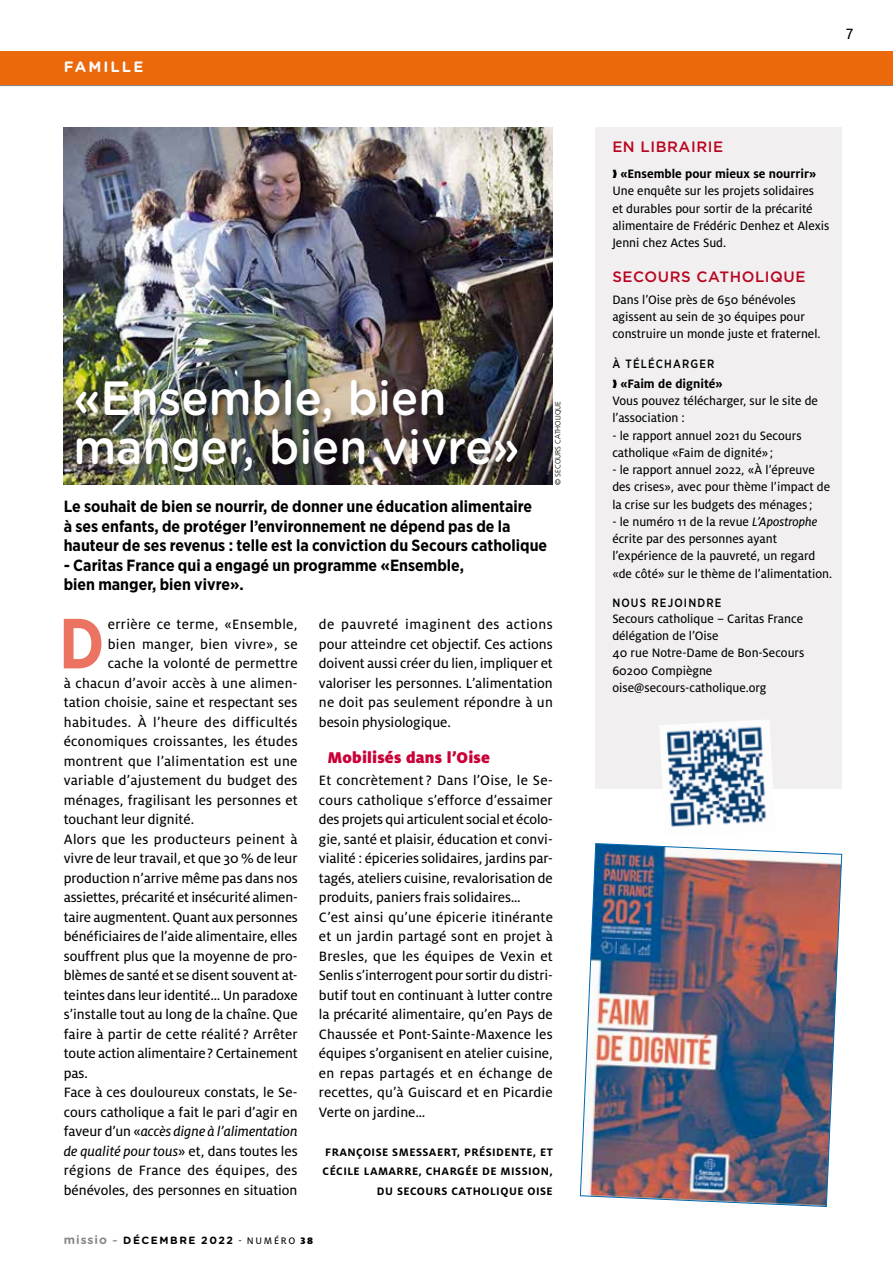
<style>
.page{position:relative;width:893px;height:1263px;background:#fff}
.page>*{position:absolute;margin:0;border:0;box-sizing:border-box;transform-origin:0 0}
.t1{font:700 70.65px "Gotham Narrow";color:#ec7261;scale:.95 1}
.t2{font:500 48px/49.5px "Gotham Rounded";color:#fff;scale:.94 1}
.t3{font:900 17.25px "Milo OT";letter-spacing:.01em;color:#ca0037}
.t4{font:16.5px "Milo OT Text";color:#000}
.t5{font:700 16.2px/19.5px "Gotham Narrow";color:#000}
.t6{font:15px/19.5px "Milo OT Text";color:#000}
.t7{font:15px "Milo OT Text";letter-spacing:.02em;color:#000}
.t8{font:15px/19.5px "Milo OT Text Ita";letter-spacing:-.005em;color:#000}
.t9{font:15px "Milo OT Text";letter-spacing:.03em;color:#000}
.t10{font:500 15px "Gotham";letter-spacing:.04em;color:#b80521}
.t11{font:15px "Milo OT Text";letter-spacing:.025em;color:#000}
.t12{font:700 15px "Gotham Rounded";letter-spacing:.14em;color:#fff}
.t13{font:13.5px/17.2px "Milo OT Text";color:#000}
.t14{font:700 13.5px "Milo OT";color:#000}
.t15{font:700 12px/19.5px "Milo OT";letter-spacing:.04em;color:#000;text-align:right}
.t16{font:500 12px "Gotham Narrow";letter-spacing:.1em;color:#000}
.t17{font:700 10.5px "Gotham Rounded";letter-spacing:.15em;color:#000}
.t18{font:300 7.5px "Frutiger";color:#000}
.s1{font-family:"Milo OT Text"}
.s2{font-size:12px;color:#87888a}
.s3{font-style:italic;color:#87888a}
.s4{font-family:"Milo OT Text";font-weight:400}
.s5{font-family:"Milo OT";font-weight:900}
.s6{font-family:"Milo OT Text Ita"}
</style>
<div class="page">
<img style="left:64px;top:128px;width:489px;height:357px">
<div style="left:0;top:51px;width:893px;height:34px;background:#eb690b"></div>
<div style="left:74px;top:378px;width:451px;height:102px;background:#000;opacity:.3"></div>
<div style="left:595px;top:128px;width:247px;height:661px;background:#f1efef"></div>
<img style="left:580px;top:843px;width:262px;height:364px">
<img style="left:659px;top:720px;width:114px;height:107px">
<hr style="left:0;top:85px;width:893px;height:1px;background:#87888a">
<p class="t12" style="left:64px;top:56px;width:81px">FAMILLE</p>
<h2 class="t2" style="left:73px;top:371px;width:477px">«Ensemble, bien manger, bien vivre»</h2>
<p class="t18" style="left:554px;top:485px;width:85px;rotate:-90deg">© SECOURS CATHOLIQUE</p>
<p class="t5" style="left:64px;top:497px;width:485px">Le souhait de bien se nourrir, de donner une éducation alimentaire<br>à ses enfants, de protéger l’environnement ne dépend pas de la hauteur de ses revenus : telle est la conviction du Secours catholique</p>
<p class="t5" style="left:64px;top:555px;width:402px">- Caritas France qui a engagé un programme «Ensemble, bien manger, bien vivre».</p>
<h1 class="t1" style="left:59px;top:598px;width:49px">D</h1>
<p class="t11" style="left:108px;top:616px;width:191px">errière ce terme, «Ensemble,</p>
<p class="t6" style="left:319px;top:615px;width:236px;text-align:justify">de pauvreté imaginent des actions pour atteindre cet objectif. Ces actions doivent aussi créer du lien, impliquer et valoriser les personnes. L’alimentation ne doit pas seulement répondre à un besoin physiologique.</p>
<p class="t3" style="left:327px;top:747px;width:164px">Mobilisés dans l’Oise</p>
<p class="t6" style="left:319px;top:771px;width:235px">Et concrètement ? Dans l’Oise, le Se&shy;cours catholique s’efforce d’essaimer des projets qui articulent social et écolo&shy;gie, santé et plaisir, éducation et convi&shy;vialité : épiceries solidaires, jardins par&shy;tagés, ateliers cuisine, revalorisation de produits, paniers frais solidaires… C’est ainsi qu’une épicerie itinérante et un jardin partagé sont en projet à Bresles, que les équipes de Vexin et Senlis s’interrogent pour sortir du distri&shy;butif tout en continuant à lutter contre la précarité alimentaire, qu’en Pays de Chaussée et Pont-Sainte-Maxence les équipes s’organisent en atelier cuisine, en repas partagés et en échange de recettes, qu’à Guiscard et en Picardie Verte on jardine…</p>
<p class="t15" style="left:323px;top:1142px;width:232px">FRANÇOISE SMESSAERT, PRÉSIDENTE, ET<br>CÉCILE LAMARRE, CHARGÉE DE MISSION,<br>DU SECOURS CATHOLIQUE OISE</p>
<p class="t9" style="left:108px;top:636px;width:191px">bien manger, bien vivre», se</p>
<p class="t6" style="left:108px;top:654px;width:191px">cache la volonté de permettre</p>
<p class="t6" style="left:64px;top:673px;width:235px">à chacun d’avoir accès à une alimen-</p>
<p class="t6" style="left:64px;top:693px;width:235px">tation choisie, saine et respectant ses</p>
<p class="t9" style="left:64px;top:714px;width:235px">habitudes. À l’heure des difficultés</p>
<p class="t7" style="left:64px;top:733px;width:235px">économiques croissantes, les études</p>
<p class="t7" style="left:64px;top:753px;width:235px">montrent que l’alimentation est une</p>
<p class="t6" style="left:64px;top:771px;width:235px">variable d’ajustement du budget des</p>
<p class="t6" style="left:64px;top:790px;width:235px">ménages, fragilisant les personnes et</p>
<p class="t6" style="left:64px;top:810px;width:132px">touchant leur dignité.</p>
<p class="t7" style="left:64px;top:831px;width:235px">Alors que les producteurs peinent à</p>
<p class="t6" style="left:64px;top:849px;width:235px">vivre de leur travail, et que 30 % de leur</p>
<p class="t6" style="left:64px;top:868px;width:235px">production n’arrive même pas dans nos</p>
<p class="t6" style="left:64px;top:888px;width:235px">assiettes, précarité et insécurité alimen-</p>
<p class="t6" style="left:64px;top:907px;width:235px">taire augmentent. Quant aux personnes</p>
<p class="t6" style="left:64px;top:927px;width:235px">bénéficiaires de l’aide alimentaire, elles</p>
<p class="t6" style="left:64px;top:946px;width:235px">souffrent plus que la moyenne de pro-</p>
<p class="t6" style="left:64px;top:966px;width:235px">blèmes de santé et se disent souvent at-</p>
<p class="t6" style="left:64px;top:985px;width:235px">teintes dans leur identité… Un paradoxe</p>
<p class="t6" style="left:64px;top:1005px;width:235px">s’installe tout au long de la chaîne. Que</p>
<p class="t6" style="left:64px;top:1024px;width:235px">faire à partir de cette réalité ? Arrêter</p>
<p class="t6" style="left:64px;top:1044px;width:235px">toute action alimentaire ? Certainement</p>
<p class="t6" style="left:64px;top:1063px;width:26px">pas.</p>
<p class="t6" style="left:64px;top:1083px;width:235px">Face à ces douloureux constats, le Se-</p>
<p class="t6" style="left:64px;top:1102px;width:235px">cours catholique a fait le pari d’agir en</p>
<p class="t8" style="left:64px;top:1122px;width:235px"><span class="s1">faveur d’un «</span>accès digne à l’alimentation de qualité pour tous<span class="s1">» et, dans toutes les</span></p>
<p class="t6" style="left:64px;top:1161px;width:235px">régions de France des équipes, des bénévoles, des personnes en situation</p>
<p class="t17" style="left:64px;top:1232px;width:251px"><span class="s2">MISSIO</span> <span class="s3">~</span> DÉCEMBRE 2022 <span class="s4">- NUMÉRO</span> <span class="s5">38</span></p>
<p class="t4" style="left:846px;top:24px;width:9px">7</p>
<p class="t10" style="left:612px;top:137px;width:112px">EN LIBRAIRIE</p>
<p class="t14" style="left:612px;top:166px;width:205px">❱ «Ensemble pour mieux se nourrir»</p>
<p class="t13" style="left:612px;top:183px;width:219px">Une enquête sur les projets solidaires<br>et durables pour sortir de la précarité alimentaire de Frédéric Denhez et Alexis Jenni chez Actes Sud.</p>
<p class="t10" style="left:612px;top:267px;width:195px">SECOURS CATHOLIQUE</p>
<p class="t13" style="left:612px;top:291px;width:210px">Dans l’Oise près de 650 bénévoles agissent au sein de 30 équipes pour construire un monde juste et fraternel.</p>
<p class="t16" style="left:612px;top:356px;width:104px">À TÉLÉCHARGER</p>
<p class="t14" style="left:612px;top:376px;width:112px">❱ «Faim de dignité»</p>
<p class="t13" style="left:612px;top:392px;width:207px">Vous pouvez télécharger, sur le site de l’association :</p>
<p class="t13" style="left:612px;top:427px;width:191px">- le rapport annuel 2021 du Secours catholique «Faim de dignité» ;</p>
<p class="t13" style="left:612px;top:461px;width:219px">- le rapport annuel 2022, «À l’épreuve des crises», avec pour thème l’impact de la crise sur les budgets des ménages ;</p>
<p class="t13" style="left:612px;top:513px;width:221px">- le numéro 11 de la revue <span class="s6">L’Apostrophe </span>écrite par des personnes ayant l’expérience de la pauvreté, un regard «de côté» sur le thème de l’alimentation.</p>
<p class="t16" style="left:612px;top:595px;width:111px">NOUS REJOINDRE</p>
<p class="t13" style="left:612px;top:610px;width:194px">Secours catholique – Caritas France délégation de l’Oise<br>40 rue Notre-Dame de Bon-Secours<br>60200 Compiègne oise@secours-catholique.org</p>
</div>
